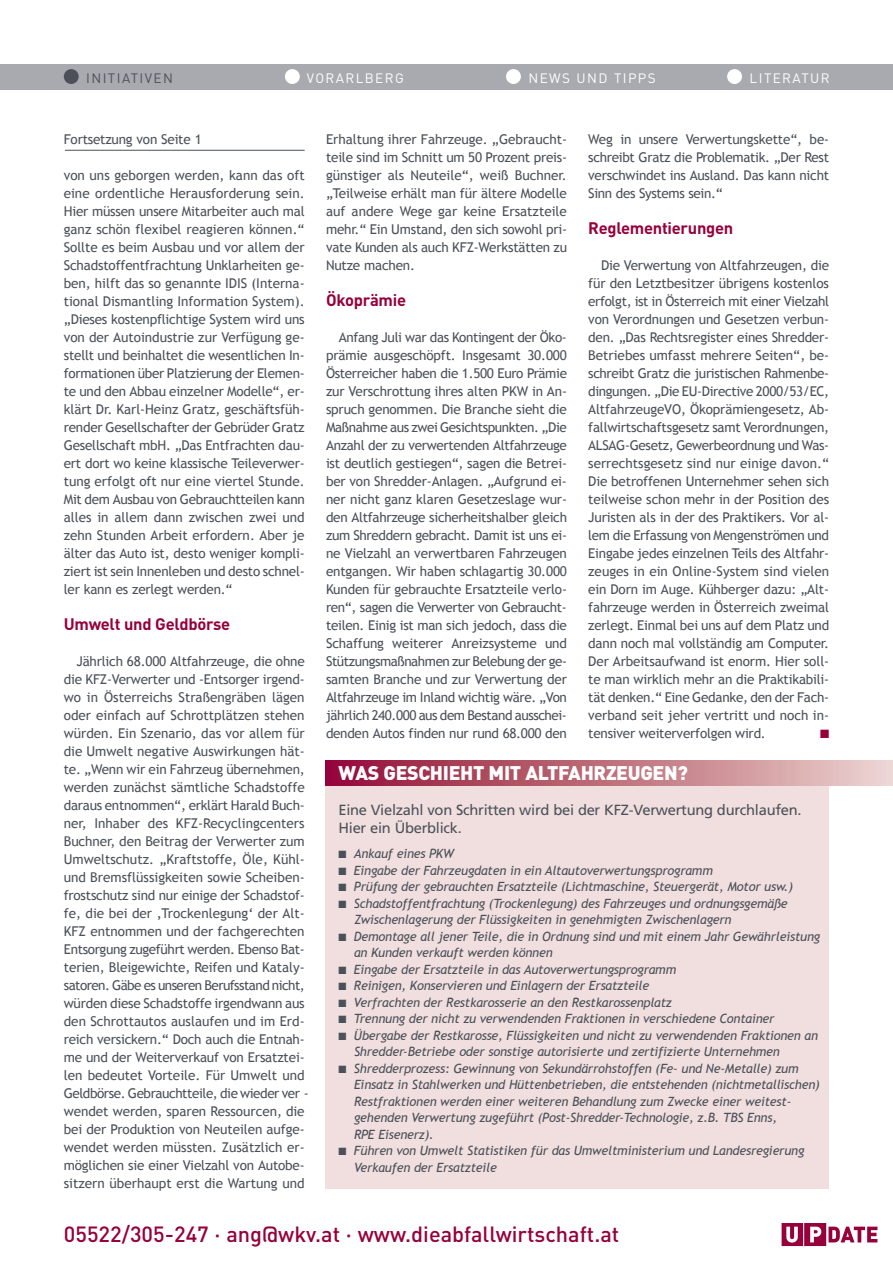
<style>
.page{position:relative;width:893px;height:1263px;background:#fff}
.page>*{position:absolute;margin:0;border:0;box-sizing:border-box;transform-origin:0 0}
.t1{font:500 21.75px "DIN";color:#96013c}
.t2{font:900 19.5px "DIN";letter-spacing:-.015em;color:#fff}
.t3{font:700 16.5px "DIN";letter-spacing:-.015em;color:#96013c}
.t4{font:14.7px/18px "Frutiger";letter-spacing:-.015em;color:#4c5159}
.t5{font:13.5px/18px "Trebuchet MS";letter-spacing:-.01em;color:#4c5159;text-align:justify}
.t6{font:13.5px "DIN";letter-spacing:.105em;color:#fff}
.t7{font:13.5px "DIN";letter-spacing:.105em;color:#4c5159}
.t8{font:italic 12.75px/16.5px "Trebuchet MS";letter-spacing:-.015em;color:#4c5159}
.t9{font:12px "Zapf Dingbats";color:#96013c}
</style>
<div class="page">
<div style="left:0;top:64px;width:893px;height:25px;background:#a8aab0"></div>
<div style="left:64px;top:69px;width:15px;height:15px;background:#4c5159;border-radius:50%"></div>
<div style="left:285px;top:69px;width:15px;height:15px;background:#fff;border-radius:50%"></div>
<div style="left:506px;top:69px;width:15px;height:15px;background:#fff;border-radius:50%"></div>
<div style="left:727px;top:69px;width:15px;height:15px;background:#fff;border-radius:50%"></div>
<hr style="left:65px;top:150px;width:240px;height:1px;background:#4c5159">
<img style="left:781px;top:1223px;width:97px;height:24px">
<div style="left:326px;top:765px;width:503px;height:423px;background:#f1dfdf"></div>
<div style="left:326px;top:760px;width:567px;height:25px;background:linear-gradient(to right,#930d33,#ebd4cc)"></div>
<p class="t7" style="left:86px;top:70px;width:88px">INITIATIVEN</p>
<p class="t6" style="left:307px;top:70px;width:99px">VORARLBERG</p>
<p class="t6" style="left:528px;top:70px;width:129px">NEWS UND TIPPS</p>
<p class="t6" style="left:750px;top:70px;width:82px">LITERATUR</p>
<p class="t5" style="left:64px;top:130px;width:139px">Fortsetzung von Seite 1</p>
<p class="t5" style="left:64px;top:166px;width:243px">von uns geborgen werden, kann das oft eine ordentliche Herausforderung sein.<br>Hier müssen unsere Mitarbeiter auch mal ganz schön flexibel reagieren können.“ Sollte es beim Ausbau und vor allem der Schadstoffentfrachtung Unklarheiten ge&shy;ben, hilft das so genannte IDIS (Interna&shy;tional Dismantling Information System). „Dieses kostenpflichtige Sys tem wird uns von der Autoindustrie zur Verfügung ge&shy;stellt und beinhaltet die wesentlichen In&shy;formationen über Platzierung der Elemen&shy;te und den Abbau einzelner Modelle“, er&shy;klärt Dr. Karl-Heinz Gratz, geschäftsfüh&shy;render Gesellschafter der Gebrüder Gratz Gesellschaft mbH. „Das Entfrachten dau&shy;ert dort wo keine klassische Teileverwer&shy;tung erfolgt oft nur eine viertel Stunde.<br>Mit dem Ausbau von Gebrauchtteilen kann alles in allem dann zwischen zwei und zehn Stunden Arbeit erfordern. Aber je älter das Auto ist, desto weniger kompli&shy;ziert ist sein Innenleben und desto schnel&shy;ler kann es zerlegt werden.“</p>
<p class="t3" style="left:64px;top:615px;width:168px">Umwelt und Geldbörse</p>
<p class="t5" style="left:64px;top:652px;width:246px;text-align:left;text-indent:13px">Jährlich 68.000 Altfahrzeuge, die ohne die KFZ-Verwerter und -Entsorger irgend&shy;wo in Österreichs Straßengräben lägen oder einfach auf Schrottplätzen stehen würden. Ein Szenario, das vor allem für die Umwelt negative Auswirkungen hät&shy;te. „Wenn wir ein Fahrzeug übernehmen, werden zunächst sämtliche Schadstoffe daraus entnommen“, erklärt Harald Buch&shy;ner, Inhaber des KFZ-Recyclingcenters Buchner, den Beitrag der Verwerter zum Umweltschutz. „Kraftstoffe, Öle, Kühl&shy;und Bremsflüssigkeiten sowie Scheiben&shy;frostschutz sind nur einige der Schadstof&shy;fe, die bei der ‚Trockenlegung‘ der Alt-KFZ entnommen und der fachgerechten Entsorgung zugeführt werden. Ebenso Bat&shy;terien, Bleigewichte, Reifen und Kataly&shy;satoren. Gäbe es unseren Berufsstand nicht, würden diese Schadstoffe irgendwann aus den Schrottautos auslaufen und im Erd&shy;reich versickern.“ Doch auch die Entnah&shy;me und der Weiterverkauf von Ersatztei&shy;len bedeutet Vorteile. Für Umwelt und Geldbörse. Gebrauchtteile, die wieder ver - wendet werden, sparen Ressourcen, die bei der Produktion von Neuteilen aufge&shy;wendet werden müssten. Zusätzlich er&shy;möglichen sie einer Vielzahl von Autobe&shy;sitzern überhaupt erst die Wartung und</p>
<p class="t5" style="left:326px;top:130px;width:242px">Erhaltung ihrer Fahrzeuge. „Gebraucht&shy;teile sind im Schnitt um 50 Prozent preis&shy;günstiger als Neuteile“, weiß Buchner. „Teilweise erhält man für ältere Modelle auf andere Wege gar keine Ersatzteile mehr.“ Ein Umstand, den sich sowohl pri&shy;vate Kunden als auch KFZ-Werkstätten zu Nutze machen.</p>
<p class="t3" style="left:326px;top:291px;width:82px">Ökoprämie</p>
<p class="t5" style="left:326px;top:328px;width:243px;text-indent:13px">Anfang Juli war das Kontingent der Öko&shy;prämie ausgeschöpft. Insgesamt 30.000<br>Öster reicher haben die 1.500 Euro Prämie zur Verschrottung ihres alten PKW in An&shy;spruch genommen. Die Branche sieht die Maßnahme aus zwei Gesichtspunkten. „Die Anzahl der zu verwertenden Altfahrzeuge ist deutlich gestiegen“, sagen die Betrei&shy;ber von Shredder-Anlagen. „Aufgrund ei&shy;ner nicht ganz klaren Gesetzeslage wur&shy;den Altfahrzeuge sicherheitshalber gleich zum Shreddern gebracht. Damit ist uns ei&shy;ne Vielzahl an verwertbaren Fahrzeugen entgangen. Wir haben schlagartig 30.000<br>Kunden für gebrauchte Ersatzteile verlo&shy;ren“, sagen die Verwerter von Gebraucht&shy;teilen. Einig ist man sich jedoch, dass die Schaffung weiterer Anreizsysteme und Stützungsmaßnahmen zur Belebung der ge&shy;samten Branche und zur Verwertung der Altfahrzeuge im Inland wichtig wäre. „Von jährlich 240.000 aus dem Bestand ausschei&shy;denden Autos finden nur rund 68.000 den</p>
<p class="t5" style="left:588px;top:130px;width:242px">Weg in unsere Verwertungskette“, be&shy;schreibt Gratz die Problematik. „Der Rest verschwindet ins Ausland. Das kann nicht Sinn des Systems sein.“</p>
<p class="t3" style="left:588px;top:219px;width:147px">Reglementierungen</p>
<p class="t5" style="left:588px;top:256px;width:243px;text-indent:13px">Die Verwertung von Altfahrzeugen, die für den Letztbesitzer übrigens kostenlos erfolgt, ist in Österreich mit einer Vielzahl von Verordnungen und Gesetzen verbun&shy;den. „Das Rechtsregister eines Shredder-Betriebes umfasst mehrere Seiten“, be&shy;schreibt Gratz die juristischen Rahmenbe&shy;dingungen. „Die EU-Directive 2000/53/EC, AltfahrzeugeVO, Ökoprämiengesetz, Ab - fall wirtschafts gesetz samt Verordnungen, ALSAG-Gesetz, Gewerbeordnung und Was&shy;serrechtsgesetz sind nur einige davon.“ Die betroffenen Unternehmer sehen sich teilweise schon mehr in der Position des Juristen als in der des Praktikers. Vor al&shy;lem die Erfassung von Mengenströmen und Eingabe jedes einzelnen Teils des Altfahr&shy;zeuges in ein Online-System sind vielen ein Dorn im Auge. Kühberger dazu: „Alt&shy;fahrzeuge werden in Österreich zweimal zerlegt. Einmal bei uns auf dem Platz und dann noch mal vollständig am Computer.<br>Der Arbeitsaufwand ist enorm. Hier soll&shy;te man wirklich mehr an die Praktikabili&shy;tät denken.“ Eine Gedanke, den der Fach&shy;verband seit jeher vertritt und noch in&shy;tensiver weiterverfolgen wird.</p>
<p class="t9" style="left:820px;top:727px;width:11px">■</p>
<h2 class="t2" style="left:338px;top:762px;width:351px">WAS GESCHIEHT MIT ALTFAHRZEUGEN?</h2>
<p class="t4" style="left:338px;top:802px;width:465px">Eine Vielzahl von Schritten wird bei der KFZ-Verwertung durchlaufen.<br>Hier ein Überblick.</p>
<p class="t8" style="left:338px;top:845px;width:117px">■ Ankauf eines PKW</p>
<p class="t8" style="left:338px;top:862px;width:376px">■ Eingabe der Fahrzeugdaten in ein Altautoverwertungsprogramm</p>
<p class="t8" style="left:338px;top:878px;width:456px">■ Prüfung der gebrauchten Ersatzteile (Lichtmaschine, Steuergerät, Motor usw.)</p>
<p class="t8" style="left:354px;top:895px;width:435px;text-indent:-16px">■ Schadstoffentfrachtung (Trockenlegung) des Fahrzeuges und ordnungsgemäße<br>Zwischenlagerung der Flüssigkeiten in genehmigten Zwischenlagern</p>
<p class="t8" style="left:354px;top:928px;width:468px;text-indent:-16px">■ Demontage all jener Teile, die in Ordnung sind und mit einem Jahr Gewährleistung an Kunden verkauft werden können</p>
<p class="t8" style="left:338px;top:961px;width:339px">■ Eingabe der Ersatzteile in das Autoverwertungsprogramm</p>
<p class="t8" style="left:338px;top:977px;width:312px">■ Reinigen, Konservieren und Einlagern der Ersatzteile</p>
<p class="t8" style="left:338px;top:994px;width:335px">■ Verfrachten der Restkarosserie an den Restkarossenplatz</p>
<p class="t8" style="left:338px;top:1010px;width:437px">■ Trennung der nicht zu verwendenden Fraktionen in verschiedene Container</p>
<p class="t8" style="left:354px;top:1027px;width:465px;text-indent:-16px">■ Übergabe der Restkarosse, Flüssigkeiten und nicht zu verwendenden Fraktionen an<br>Shredder-Betriebe oder sonstige autorisierte und zertifizierte Unternehmen</p>
<p class="t8" style="left:354px;top:1060px;width:467px;text-indent:-16px">■ Shredderprozess: Gewinnung von Sekundärrohstoffen (Fe- und Ne-Metalle) zum Einsatz in Stahlwerken und Hüttenbetrieben, die entstehenden (nichtmetallischen)<br>Restfraktionen werden einer weiteren Behandlung zum Zwecke einer weitest&shy;gehenden Verwertung zugeführt (Post-Shredder-Technologie, z.B. TBS Enns,<br>RPE Eisenerz).</p>
<p class="t8" style="left:354px;top:1142px;width:452px;text-indent:-16px">■ Führen von Umwelt Statistiken für das Umweltministerium und Landesregierung<br>Verkaufen der Ersatzteile</p>
<h1 class="t1" style="left:64px;top:1221px;width:557px">05522/305-247 · ang@wkv.at · www.dieabfallwirtschaft.at</h1>
</div>
